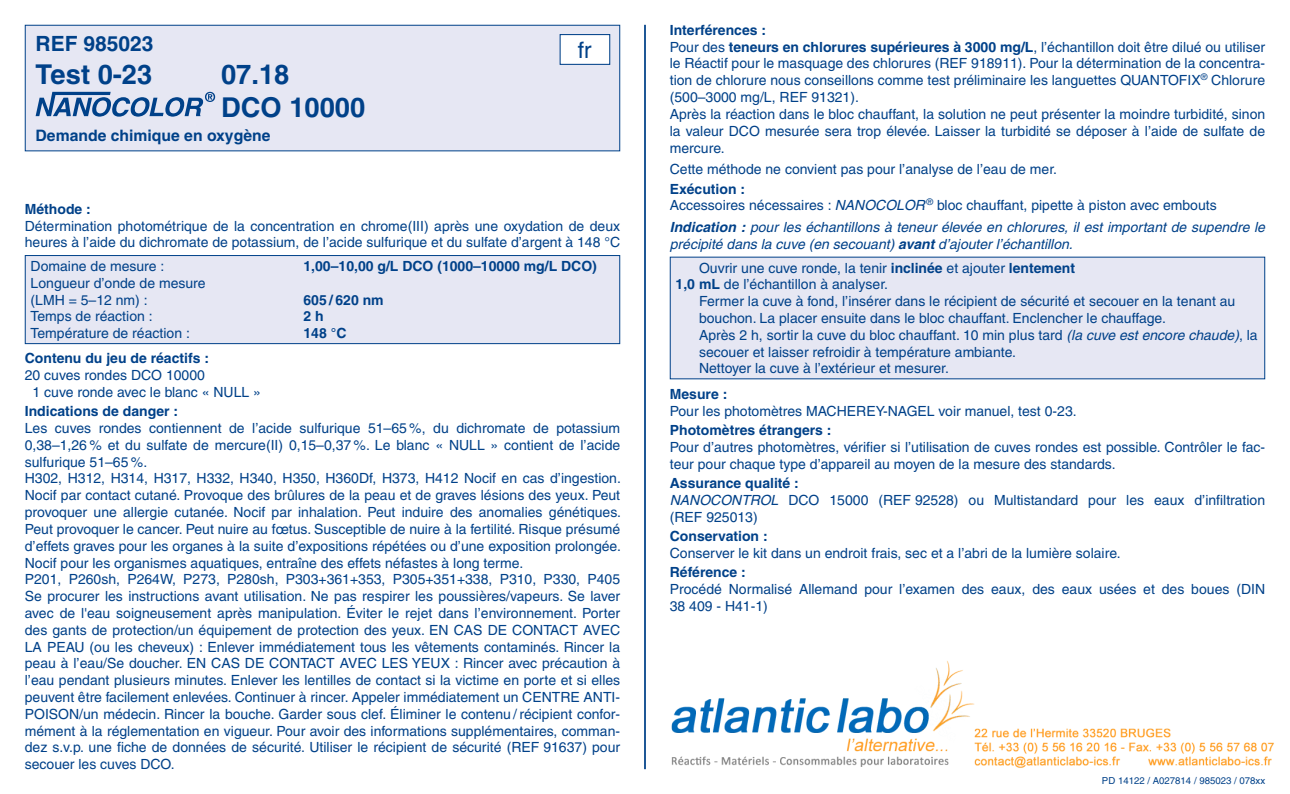
<style>
.page{position:relative;width:1290px;height:794px;background:#fff}
.page>*{position:absolute;margin:0;border:0;box-sizing:border-box;transform-origin:0 0}
.t1{font:700 27.3px/32.9px "Helvetica LT Pro";color:#004189}
.t2{font:22.75px "Helvetica";color:#004189}
.t3{font:700 21px "Helvetica LT Pro";color:#004189}
.t4{font:700 15.75px "Helvetica LT Pro";color:#004189}
.t5{font:14px/16.8px "Helvetica LT Pro";color:#004189}
.t6{font:700 14px "Helvetica LT Pro";color:#004189}
.t7{font:italic 14px/16.8px "Helvetica LT Pro";color:#004189}
.t8{font:9.62px "Helvetica LT Pro";color:#004189}
.s1{font-weight:700}
.s2{font-style:italic}
</style>
<div class="page">
<div style="left:25px;top:25px;width:595px;height:126px;background:#e6e7f3"></div>
<svg style="left:36px;top:92px;width:179px;height:25px"></svg>
<div style="left:25px;top:25px;width:595px;height:126px;border:1px solid #004189"></div>
<div style="left:560px;top:35px;width:50px;height:29px;background:#fff"></div>
<div style="left:560px;top:34px;width:50px;height:31px;border:1px solid #004189"></div>
<hr style="left:644px;top:25px;width:2px;height:744px;background:#004189">
<div style="left:25px;top:255px;width:595px;height:89px;background:#e6e7f3"></div>
<div style="left:25px;top:255px;width:595px;height:89px;border:1px solid #004189"></div>
<div style="left:670px;top:257px;width:595px;height:122px;background:#e6e7f3"></div>
<img style="left:671px;top:661px;width:603px;height:107px">
<h3 class="t3" style="left:36px;top:30px;width:119px">REF 985023</h3>
<h1 class="t1" style="left:36px;top:58px;width:118px">Test 0-23</h1>
<h1 class="t1" style="left:221px;top:58px;width:146px">07.18<br>DCO 10000</h1>
<p class="t4" style="left:36px;top:125px;width:236px">Demande chimique en oxygène</p>
<h2 class="t2" style="left:578px;top:32px;width:15px">fr</h2>
<p class="t6" style="left:25px;top:200px;width:68px">Méthode :</p>
<p class="t5" style="left:25px;top:217px;width:597px">Détermination photométrique de la concentration en chrome(III) après une oxydation de deux heures à l’aide du dichromate de potassium, de l’acide sulfurique et du sulfate d’argent à 148 °C</p>
<p class="t5" style="left:31px;top:258px;width:135px">Domaine de mesure :</p>
<p class="t6" style="left:303px;top:257px;width:295px">1,00–10,00 g/L DCO (1000–10000 mg/L DCO)</p>
<p class="t5" style="left:31px;top:274px;width:177px">Longueur d’onde de mesure (LMH = 5–12 nm) :</p>
<p class="t6" style="left:303px;top:291px;width:82px">605 / 620 nm</p>
<p class="t5" style="left:31px;top:308px;width:124px">Temps de réaction :</p>
<p class="t6" style="left:303px;top:308px;width:22px">2 h</p>
<p class="t5" style="left:31px;top:325px;width:161px">Température de réaction :</p>
<p class="t6" style="left:303px;top:325px;width:44px">148 °C</p>
<p class="t6" style="left:25px;top:350px;width:186px">Contenu du jeu de réactifs :</p>
<p class="t5" style="left:33px;top:367px;width:230px;text-indent:-8px">20 cuves rondes DCO 10000<br>1 cuve ronde avec le blanc « NULL »</p>
<p class="t6" style="left:25px;top:403px;width:155px">Indications de danger :</p>
<p class="t5" style="left:25px;top:420px;width:598px">Les cuves rondes contiennent de l’acide sulfurique 51–65 %, du dichromate de potassium 0,38–1,26 % et du sulfate de mercure(II) 0,15–0,37 %. Le blanc « NULL » contient de l’acide sulfurique 51–65 %.<br>H302, H312, H314, H317, H332, H340, H350, H360Df, H373, H412 Nocif en cas d’ingestion.<br>Nocif par contact cutané. Provoque des brûlures de la peau et de graves lésions des yeux. Peut provoquer une allergie cutanée. Nocif par inhalation. Peut induire des anomalies génétiques.<br>Peut provoquer le cancer. Peut nuire au fœtus. Susceptible de nuire à la fertilité. Risque présumé d’effets graves pour les organes à la suite d’expositions répétées ou d’une exposition prolongée.<br>Nocif pour les organismes aquatiques, entraîne des effets néfastes à long terme.<br>P201, P260sh, P264W, P273, P280sh, P303+361+353, P305+351+338, P310, P330, P405<br>Se procurer les instructions avant utilisation. Ne pas respirer les poussières/vapeurs. Se laver avec de l'eau soigneusement après manipulation. Éviter le rejet dans l’environnement. Porter des gants de protection/un équipement de protection des yeux. EN CAS DE CONTACT AVEC LA PEAU (ou les cheveux) : Enlever immédiatement tous les vêtements contaminés. Rincer la peau à l’eau/Se doucher. EN CAS DE CONTACT AVEC LES YEUX : Rincer avec précaution à l’eau pendant plusieurs minutes. Enlever les lentilles de contact si la victime en porte et si elles peuvent être facilement enlevées. Continuer à rincer. Appeler immédiatement un CENTRE ANTI-POISON/un médecin. Rincer la bouche. Garder sous clef. Éliminer le contenu / récipient confor&shy;mément à la réglementation en vigueur. Pour avoir des informations supplémentaires, comman&shy;dez s.v.p. une fiche de données de sécurité. Utiliser le récipient de sécurité (REF 91637) pour secouer les cuves DCO.</p>
<p class="t5" style="left:670px;top:22px;width:597px"><span class="s1">Interférences :<br></span>Pour des <span class="s1">teneurs en chlorures supérieures à 3000 mg/L</span>, l’échantillon doit être dilué ou utiliser le Réactif pour le masquage des chlorures (REF 918911). Pour la détermination de la concentra&shy;tion de chlorure nous conseillons comme test préliminaire les languettes QUANTOFIX<sup>®</sup> Chlorure (500–3000 mg/L, REF 91321).<br>Après la réaction dans le bloc chauffant, la solution ne peut présenter la moindre turbidité, sinon la valeur DCO mesurée sera trop élevée. Laisser la turbidité se déposer à l’aide de sulfate de mercure.</p>
<p class="t5" style="left:670px;top:161px;width:389px">Cette méthode ne convient pas pour l’analyse de l’eau de mer.</p>
<p class="t5" style="left:670px;top:180px;width:548px"><span class="s1">Exécution :<br></span>Accessoires nécessaires : <span class="s2">NANOCOLOR</span> <sup>®</sup> bloc chauffant, pipette à piston avec embouts</p>
<p class="t7" style="left:670px;top:219px;width:597px"><span class="s1">Indication :</span> pour les échantillons à teneur élevée en chlorures, il est important de supendre le précipité dans la cuve (en secouant) <span class="s1">avant</span> d’ajouter l’échantillon.</p>
<p class="t5" style="left:676px;top:259px;width:401px;text-indent:23px">Ouvrir une cuve ronde, la tenir <span class="s1">inclinée</span> et ajouter <span class="s1">lentement<br>1,0 mL</span> de l’échantillon à analyser.</p>
<p class="t5" style="left:699px;top:293px;width:560px">Fermer la cuve à fond, l’insérer dans le récipient de sécurité et secouer en la tenant au bouchon. La placer ensuite dans le bloc chauffant. Enclencher le chauffage.<br>Après 2 h, sortir la cuve du bloc chauffant. 10 min plus tard <span class="s2">(la cuve est encore chaude)</span>, la secouer et laisser refroidir à température ambiante.<br>Nettoyer la cuve à l’extérieur et mesurer.</p>
<p class="t6" style="left:670px;top:385px;width:59px">Mesure :</p>
<p class="t5" style="left:670px;top:402px;width:408px">Pour les photomètres MACHEREY-NAGEL voir manuel, test 0-23.</p>
<p class="t6" style="left:670px;top:421px;width:163px">Photomètres étrangers :</p>
<p class="t5" style="left:670px;top:438px;width:597px">Pour d’autres photomètres, vérifier si l’utilisation de cuves rondes est possible. Contrôler le fac&shy;teur pour chaque type d’appareil au moyen de la mesure des standards.</p>
<p class="t5" style="left:670px;top:474px;width:597px"><span class="s1">Assurance qualité :<br></span><span class="s2">NANOCONTROL</span> DCO 15000 (REF 92528) ou Multistandard pour les eaux d’infiltration (REF 925013)</p>
<p class="t6" style="left:670px;top:527px;width:99px">Conservation :</p>
<p class="t5" style="left:670px;top:544px;width:452px">Conserver le kit dans un endroit frais, sec et a l’abri de la lumière solaire.</p>
<p class="t6" style="left:670px;top:563px;width:78px">Référence :</p>
<p class="t5" style="left:670px;top:580px;width:597px">Procédé Normalisé Allemand pour l’examen des eaux, des eaux usées et des boues (DIN<br>38 409 - H41-1)</p>
<p class="t8" style="left:1102px;top:774px;width:165px">PD 14122 / A027814 / 985023 / 078xx</p>
</div>
